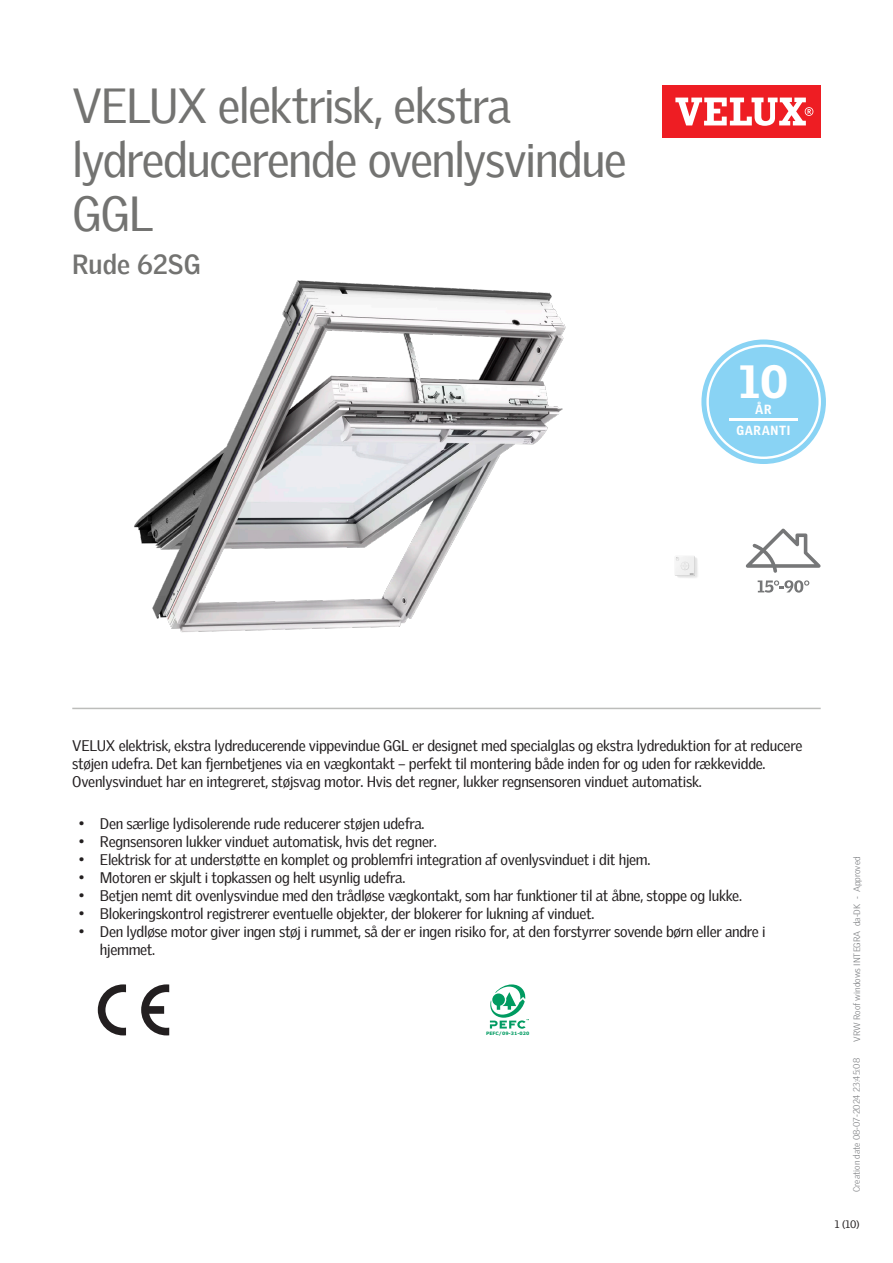
<style>
.page{position:relative;width:893px;height:1263px;background:#fff}
.page>*{position:absolute;margin:0;border:0;box-sizing:border-box;transform-origin:0 0}
.Headline{font:48px/54px "Velux Gothic";letter-spacing:-.03em;color:#737371}
.t1{font:900 45.3px "Velux Gothic";color:#fff}
.t2{font:700 27px "Velux Gothic";color:#737371}
.Body_Regular{font:15px/18px "Velux Gothic";letter-spacing:-.02em;color:#231f20}
.t3{font:900 12.9px "Velux Gothic";letter-spacing:.05em;color:#fff;scale:.93 1}
.t4{font:10.5px "Velux Gothic";color:#231f20}
.t5{font:300 9px "Velux Gothic";color:#7c7e81}
.t6{font:700 4.65px "Verdana";color:#009b61}
</style>
<div class="page">
<div style="left:662px;top:85px;width:159px;height:53px;background:#ee1d23"></div>
<svg style="left:675px;top:98px;width:138px;height:28px"></svg>
<hr style="left:72px;top:708px;width:749px;height:1px;background:#bcbdbb">
<svg style="left:746px;top:528px;width:75px;height:45px"></svg>
<svg style="left:758px;top:580px;width:51px;height:13px"></svg>
<img style="left:675px;top:556px;width:23px;height:22px">
<svg style="left:701px;top:339px;width:125px;height:125px"></svg>
<div style="left:709px;top:347px;width:109px;height:110px;background:#89d3f4;border-radius:50%"></div>
<hr style="left:729px;top:419px;width:69px;height:2px;background:#fff">
<svg style="left:141px;top:984px;width:28px;height:51px"></svg>
<svg style="left:98px;top:984px;width:28px;height:51px"></svg>
<svg style="left:490px;top:984px;width:39px;height:45px"></svg>
<img style="left:134px;top:280px;width:432px;height:353px">
<p class="Headline" style="left:72px;top:74px;width:556px">VELUX elektrisk, ekstra lydreducerende ovenlysvindue<br>GGL</p>
<p class="t2" style="left:72px;top:244px;width:130px">Rude 62SG</p>
<p class="t1" style="left:739px;top:353px;width:50px">10</p>
<p class="t3" style="left:736px;top:422px;width:60px">GARANTI</p>
<p class="t3" style="left:755px;top:401px;width:19px">ÅR</p>
<p class="Body_Regular" style="left:72px;top:735px;width:732px">VELUX elektrisk, ekstra lydreducerende vippevindue GGL er designet med specialglas og ekstra lydreduktion for at reducere støjen udefra. Det kan fjernbetjenes via en vægkontakt – perfekt til montering både inden for og uden for rækkevidde.<br>Ovenlysvinduet har en integreret, støjsvag motor. Hvis det regner, lukker regnsensoren vinduet automatisk.</p>
<p class="Body_Regular" style="left:79px;top:814px;width:347px">• Den særlige lydisolerende rude reducerer støjen udefra.</p>
<p class="Body_Regular" style="left:79px;top:832px;width:360px">• Regnsensoren lukker vinduet automatisk, hvis det regner.</p>
<p class="Body_Regular" style="left:79px;top:850px;width:573px">• Elektrisk for at understøtte en komplet og problemfri integration af ovenlysvinduet i dit hjem.</p>
<p class="Body_Regular" style="left:79px;top:868px;width:328px">• Motoren er skjult i topkassen og helt usynlig udefra.</p>
<p class="Body_Regular" style="left:79px;top:886px;width:665px">• Betjen nemt dit ovenlysvindue med den trådløse vægkontakt, som har funktioner til at åbne, stoppe og lukke.</p>
<p class="Body_Regular" style="left:79px;top:904px;width:517px">• Blokeringskontrol registrerer eventuelle objekter, der blokerer for lukning af vinduet.</p>
<p class="Body_Regular" style="left:100px;top:922px;width:667px;text-indent:-21px">• Den lydløse motor giver ingen støj i rummet, så der er ingen risiko for, at den forstyrrer sovende børn eller andre i hjemmet.</p>
<p class="t6" style="left:486px;top:1030px;width:45px">PEFC/09-31-020</p>
<p class="t5" style="left:850px;top:1042px;width:187px;rotate:-90deg">VRW Roof windows INTEGRA da-DK - Approved</p>
<p class="t5" style="left:850px;top:1192px;width:135px;rotate:-90deg">Creation date 08-07-2024 23:45:08</p>
<p class="t4" style="left:835px;top:1216px;width:26px">1 (10)</p>
</div>
